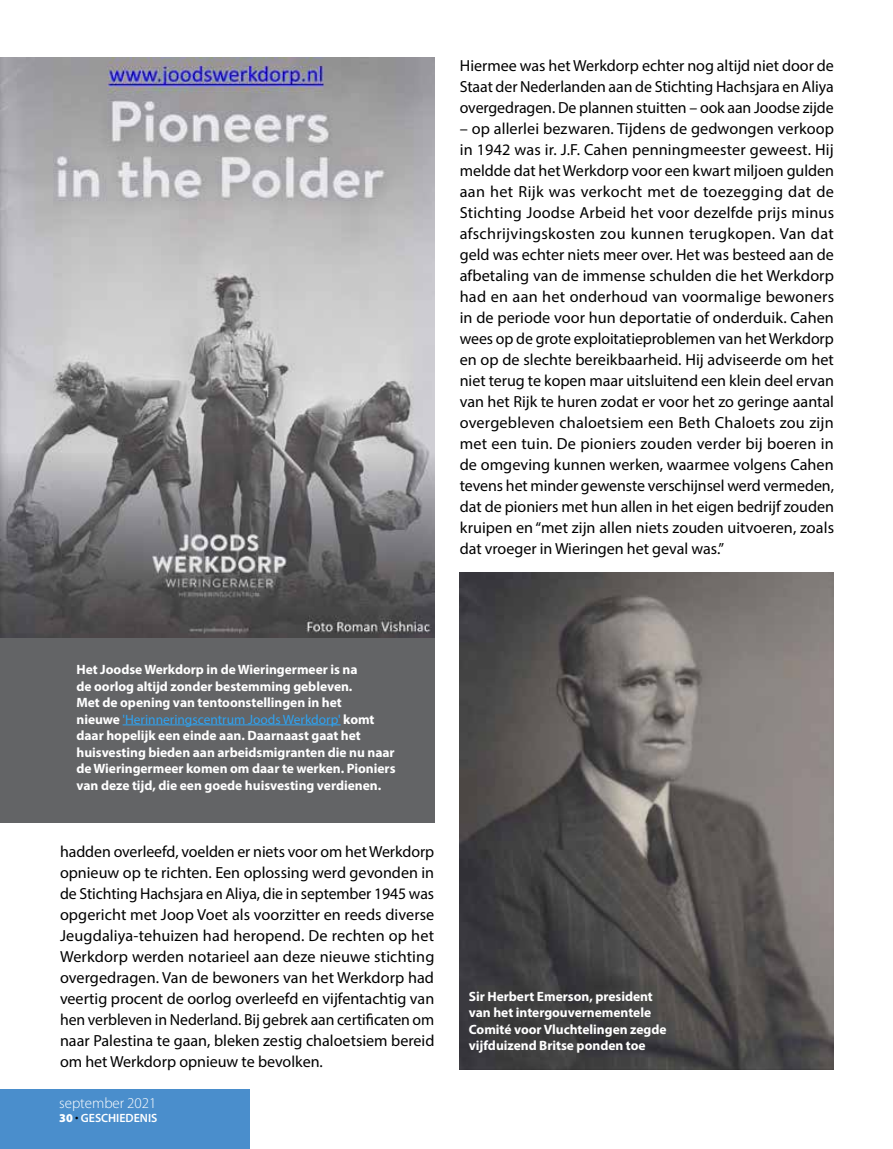
<style>
.page{position:relative;width:893px;height:1149px;background:#fff}
.page>*{position:absolute;margin:0;border:0;box-sizing:border-box;transform-origin:0 0}
.t1{font:16.05px/21px "Myriad Pro";color:#000;text-align:justify}
.t2{font:300 15px "Myriad Pro";color:#fff}
.t3{font:700 13.5px/16.5px "Myriad Pro";color:#fff}
.t4{font:600 12px "Myriad Pro";color:#fff}
.s1{font-weight:400;color:#2ea3f2}
.s2{font-weight:900}
.s3{font-weight:900;color:#000}
</style>
<div class="page">
<div style="left:0;top:57px;width:435px;height:766px;background:#636466"></div>
<img style="left:0;top:57px;width:435px;height:580px">
<img style="left:460px;top:572px;width:373px;height:497px">
<hr style="left:123px;top:724px;width:218px;height:1px;background:#2ea3f2">
<div style="left:0;top:1089px;width:249px;height:59px;background:#4a8ecc"></div>
<p class="t1" style="left:460px;top:54px;width:376px">Hiermee was het Werkdorp echter nog altijd niet door de Staat der Nederlanden aan de Stichting Hachsjara en Aliya overgedragen. De plannen stuitten – ook aan Joodse zijde</p>
<p class="t1" style="left:460px;top:117px;width:376px">– op allerlei bezwaren. Tijdens de gedwongen verkoop in 1942 was ir. J.F. Cahen penningmeester geweest. Hij meldde dat het Werkdorp voor een kwart miljoen gulden aan het Rijk was verkocht met de toezegging dat de Stichting Joodse Arbeid het voor dezelfde prijs minus afschrijvingskosten zou kunnen terugkopen. Van dat geld was echter niets meer over. Het was besteed aan de afbetaling van de immense schulden die het Werkdorp had en aan het onderhoud van voormalige bewoners in de periode voor hun deportatie of onderduik. Cahen wees op de grote exploitatieproblemen van het Werkdorp en op de slechte bereikbaarheid. Hij adviseerde om het niet terug te kopen maar uitsluitend een klein deel ervan van het Rijk te huren zodat er voor het zo geringe aantal overgebleven chaloetsiem een Beth Chaloets zou zijn met een tuin. De pioniers zouden verder bij boeren in de omgeving kunnen werken, waarmee volgens Cahen tevens het minder gewenste verschijnsel werd vermeden, dat de pioniers met hun allen in het eigen bedrijf zouden kruipen en “met zijn allen niets zouden uitvoeren, zoals dat vroeger in Wieringen het geval was.”</p>
<p class="t3" style="left:76px;top:660px;width:321px">Het Joodse Werkdorp in de Wieringermeer is na<br>de oorlog altijd zonder bestemming gebleven.<br>Met de opening van tentoonstellingen in het<br>nieuwe <span class="s1">'Herinneringscentrum Joods Werkdorp'</span> komt daar hopelijk een einde aan. Daarnaast gaat het huisvesting bieden aan arbeidsmigranten die nu naar de Wieringermeer komen om daar te werken. Pioniers van deze tijd, die een goede huisvesting verdienen.</p>
<p class="t1" style="left:60px;top:840px;width:376px">hadden overleefd, voelden er niets voor om het Werkdorp opnieuw op te richten. Een oplossing werd gevonden in de Stichting Hachsjara en Aliya, die in september 1945 was opgericht met Joop Voet als voorzitter en reeds diverse Jeugdaliya-tehuizen had heropend. De rechten op het Werkdorp werden notarieel aan deze nieuwe stichting overgedragen. Van de bewoners van het Werkdorp had veertig procent de oorlog overleefd en vijfentachtig van hen verbleven in Nederland. Bij gebrek aan certificaten om naar Palestina te gaan, bleken zestig chaloetsiem bereid om het Werkdorp opnieuw te bevolken.</p>
<p class="t2" style="left:59px;top:1093px;width:99px">september 2021</p>
<p class="t4" style="left:59px;top:1109px;width:100px"><span class="s2">30</span> <span class="s3">·</span> GESCHIEDENIS</p>
<p class="t3" style="left:469px;top:987px;width:199px">Sir Herbert Emerson, president van het intergouvernementele<br>Comité voor Vluchtelingen zegde vijfduizend Britse ponden toe</p>
</div>
